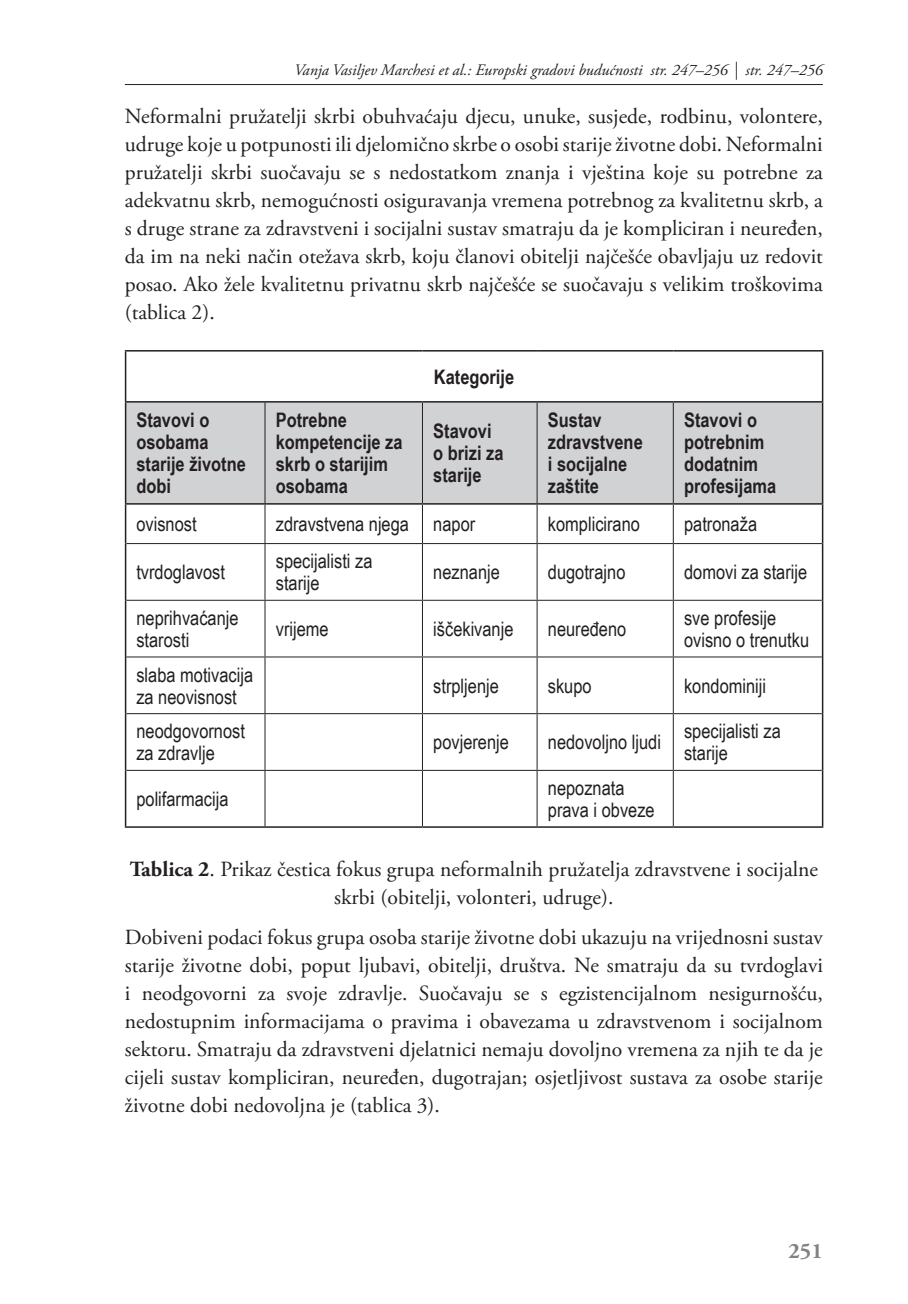
<style>
.page{position:relative;width:908px;height:1304px;background:#fff}
.page>*{position:absolute;margin:0;border:0;box-sizing:border-box;transform-origin:0 0}
.t1{font:700 22px "Adobe Garamond Pro";color:#808285}
.txt{font:21.6px/28px "Adobe Garamond Pro";color:#231f20;text-align:justify}
.tab{font:20px/22px "Arial Narrow";color:#231f20}
.tab-2{font:700 20px/22px "Arial Narrow";color:#231f20}
.t2{font:italic 16px "Adobe Garamond Pro";color:#231f20}
.s1{font-weight:700}
</style>
<div class="page">
<hr style="left:125px;top:84px;width:697px;height:1px;background:#231f20">
<div style="left:126px;top:403px;width:695px;height:100px;background:#d1d2d4"></div>
<hr style="left:264px;top:403px;width:1px;height:100px;background:#231f20">
<hr style="left:422px;top:403px;width:1px;height:100px;background:#231f20">
<hr style="left:536px;top:403px;width:1px;height:100px;background:#231f20">
<hr style="left:672px;top:403px;width:1px;height:100px;background:#231f20">
<hr style="left:264px;top:505px;width:1px;height:38px;background:#231f20">
<hr style="left:422px;top:505px;width:1px;height:38px;background:#231f20">
<hr style="left:536px;top:505px;width:1px;height:38px;background:#231f20">
<hr style="left:672px;top:505px;width:1px;height:38px;background:#231f20">
<hr style="left:126px;top:543px;width:139px;height:1px;background:#231f20">
<hr style="left:265px;top:543px;width:157px;height:1px;background:#231f20">
<hr style="left:264px;top:544px;width:1px;height:56px;background:#231f20">
<hr style="left:422px;top:543px;width:115px;height:1px;background:#231f20">
<hr style="left:422px;top:544px;width:1px;height:56px;background:#231f20">
<hr style="left:537px;top:543px;width:136px;height:1px;background:#231f20">
<hr style="left:536px;top:544px;width:1px;height:56px;background:#231f20">
<hr style="left:673px;top:543px;width:148px;height:1px;background:#231f20">
<hr style="left:672px;top:544px;width:1px;height:56px;background:#231f20">
<hr style="left:126px;top:600px;width:139px;height:1px;background:#231f20">
<hr style="left:265px;top:600px;width:157px;height:1px;background:#231f20">
<hr style="left:264px;top:601px;width:1px;height:55px;background:#231f20">
<hr style="left:422px;top:600px;width:115px;height:1px;background:#231f20">
<hr style="left:422px;top:601px;width:1px;height:55px;background:#231f20">
<hr style="left:537px;top:600px;width:136px;height:1px;background:#231f20">
<hr style="left:536px;top:601px;width:1px;height:55px;background:#231f20">
<hr style="left:673px;top:600px;width:148px;height:1px;background:#231f20">
<hr style="left:672px;top:601px;width:1px;height:55px;background:#231f20">
<hr style="left:126px;top:656px;width:139px;height:1px;background:#231f20">
<hr style="left:265px;top:656px;width:157px;height:1px;background:#231f20">
<hr style="left:264px;top:657px;width:1px;height:56px;background:#231f20">
<hr style="left:422px;top:656px;width:115px;height:1px;background:#231f20">
<hr style="left:422px;top:657px;width:1px;height:56px;background:#231f20">
<hr style="left:537px;top:656px;width:136px;height:1px;background:#231f20">
<hr style="left:536px;top:657px;width:1px;height:56px;background:#231f20">
<hr style="left:673px;top:656px;width:148px;height:1px;background:#231f20">
<hr style="left:672px;top:657px;width:1px;height:56px;background:#231f20">
<hr style="left:126px;top:713px;width:139px;height:1px;background:#231f20">
<hr style="left:265px;top:713px;width:157px;height:1px;background:#231f20">
<hr style="left:264px;top:714px;width:1px;height:56px;background:#231f20">
<hr style="left:422px;top:713px;width:115px;height:1px;background:#231f20">
<hr style="left:422px;top:714px;width:1px;height:56px;background:#231f20">
<hr style="left:537px;top:713px;width:136px;height:1px;background:#231f20">
<hr style="left:536px;top:714px;width:1px;height:56px;background:#231f20">
<hr style="left:673px;top:713px;width:148px;height:1px;background:#231f20">
<hr style="left:672px;top:714px;width:1px;height:56px;background:#231f20">
<hr style="left:126px;top:770px;width:139px;height:1px;background:#231f20">
<hr style="left:265px;top:770px;width:157px;height:1px;background:#231f20">
<hr style="left:264px;top:771px;width:1px;height:55px;background:#231f20">
<hr style="left:422px;top:770px;width:115px;height:1px;background:#231f20">
<hr style="left:422px;top:771px;width:1px;height:55px;background:#231f20">
<hr style="left:537px;top:770px;width:136px;height:1px;background:#231f20">
<hr style="left:536px;top:771px;width:1px;height:55px;background:#231f20">
<hr style="left:673px;top:770px;width:148px;height:1px;background:#231f20">
<hr style="left:672px;top:771px;width:1px;height:55px;background:#231f20">
<hr style="left:125px;top:350px;width:140px;height:2px;background:#231f20">
<hr style="left:125px;top:352px;width:1px;height:49px;background:#231f20">
<hr style="left:265px;top:350px;width:157px;height:2px;background:#231f20">
<hr style="left:422px;top:350px;width:115px;height:2px;background:#231f20">
<hr style="left:537px;top:350px;width:136px;height:2px;background:#231f20">
<hr style="left:673px;top:350px;width:150px;height:2px;background:#231f20">
<hr style="left:821px;top:352px;width:2px;height:49px;background:#231f20">
<hr style="left:125px;top:505px;width:1px;height:39px;background:#231f20">
<hr style="left:821px;top:505px;width:2px;height:39px;background:#231f20">
<hr style="left:125px;top:544px;width:1px;height:56px;background:#231f20">
<hr style="left:821px;top:544px;width:2px;height:56px;background:#231f20">
<hr style="left:125px;top:600px;width:1px;height:57px;background:#231f20">
<hr style="left:821px;top:600px;width:2px;height:57px;background:#231f20">
<hr style="left:125px;top:657px;width:1px;height:57px;background:#231f20">
<hr style="left:821px;top:657px;width:2px;height:57px;background:#231f20">
<hr style="left:125px;top:714px;width:1px;height:56px;background:#231f20">
<hr style="left:821px;top:714px;width:2px;height:56px;background:#231f20">
<hr style="left:125px;top:770px;width:1px;height:56px;background:#231f20">
<hr style="left:821px;top:770px;width:2px;height:56px;background:#231f20">
<hr style="left:125px;top:826px;width:140px;height:2px;background:#231f20">
<hr style="left:265px;top:826px;width:157px;height:2px;background:#231f20">
<hr style="left:422px;top:826px;width:115px;height:2px;background:#231f20">
<hr style="left:537px;top:826px;width:136px;height:2px;background:#231f20">
<hr style="left:673px;top:826px;width:150px;height:2px;background:#231f20">
<hr style="left:125px;top:401px;width:140px;height:2px;background:#231f20">
<hr style="left:125px;top:403px;width:1px;height:100px;background:#231f20">
<hr style="left:265px;top:401px;width:157px;height:2px;background:#231f20">
<hr style="left:422px;top:401px;width:115px;height:2px;background:#231f20">
<hr style="left:537px;top:401px;width:136px;height:2px;background:#231f20">
<hr style="left:673px;top:401px;width:150px;height:2px;background:#231f20">
<hr style="left:821px;top:403px;width:2px;height:100px;background:#231f20">
<hr style="left:125px;top:503px;width:140px;height:2px;background:#231f20">
<hr style="left:265px;top:503px;width:157px;height:2px;background:#231f20">
<hr style="left:422px;top:503px;width:115px;height:2px;background:#231f20">
<hr style="left:537px;top:503px;width:136px;height:2px;background:#231f20">
<hr style="left:673px;top:503px;width:150px;height:2px;background:#231f20">
<p class="t2" style="left:294px;top:60px;width:530px">Vanja Vasiljev Marchesi et al.: Europski gradovi budućnosti str. 247–256 str. 247–256</p>
<p class="txt" style="left:125px;top:103px;width:699px">Neformalni pružatelji skrbi obuhvaćaju djecu, unuke, susjede, rodbinu, volontere, udruge koje u potpunosti ili djelomično skrbe o osobi starije životne dobi. Neformalni pružatelji skrbi suočavaju se s nedostatkom znanja i vještina koje su potrebne za adekvatnu skrb, nemogućnosti osiguravanja vremena potrebnog za kvalitetnu skrb, a s druge strane za zdravstveni i socijalni sustav smatraju da je kompliciran i neuređen, da im na neki način otežava skrb, koju članovi obitelji najčešće obavljaju uz redovit posao. Ako žele kvalitetnu privatnu skrb najčešće se suočavaju s velikim troškovima (tablica 2).</p>
<p class="tab-2" style="left:434px;top:365px;width:82px">Kategorije</p>
<p class="tab-2" style="left:136px;top:408px;width:111px">Stavovi o osobama starije životne dobi</p>
<p class="tab-2" style="left:276px;top:408px;width:128px">Potrebne kompetencije za skrb o starijim osobama</p>
<p class="tab-2" style="left:433px;top:419px;width:72px">Stavovi o brizi za starije</p>
<p class="tab-2" style="left:547px;top:408px;width:96px">Sustav zdravstvene i socijalne zaštite</p>
<p class="tab-2" style="left:683px;top:408px;width:94px">Stavovi o potrebnim dodatnim profesijama</p>
<p class="tab" style="left:136px;top:512px;width:62px">ovisnost</p>
<p class="tab" style="left:276px;top:512px;width:135px">zdravstvena njega</p>
<p class="tab" style="left:433px;top:512px;width:43px">napor</p>
<p class="tab" style="left:547px;top:512px;width:94px">komplicirano</p>
<p class="tab" style="left:683px;top:512px;width:74px">patronaža</p>
<p class="tab" style="left:136px;top:560px;width:90px">tvrdoglavost</p>
<p class="tab" style="left:276px;top:549px;width:98px">specijalisti za starije</p>
<p class="tab" style="left:433px;top:560px;width:68px">neznanje</p>
<p class="tab" style="left:547px;top:560px;width:79px">dugotrajno</p>
<p class="tab" style="left:683px;top:560px;width:125px">domovi za starije</p>
<p class="tab" style="left:136px;top:606px;width:104px">neprihvaćanje starosti</p>
<p class="tab" style="left:276px;top:617px;width:54px">vrijeme</p>
<p class="tab" style="left:433px;top:617px;width:82px">iščekivanje</p>
<p class="tab" style="left:547px;top:617px;width:80px">neuređeno</p>
<p class="tab" style="left:683px;top:606px;width:126px">sve profesije ovisno o trenutku</p>
<p class="tab" style="left:136px;top:663px;width:118px">slaba motivacija za neovisnost</p>
<p class="tab" style="left:433px;top:674px;width:67px">strpljenje</p>
<p class="tab" style="left:547px;top:674px;width:45px">skupo</p>
<p class="tab" style="left:683px;top:674px;width:84px">kondominiji</p>
<p class="tab" style="left:136px;top:719px;width:110px">neodgovornost za zdravlje</p>
<p class="tab" style="left:433px;top:730px;width:77px">povjerenje</p>
<p class="tab" style="left:547px;top:730px;width:115px">nedovoljno ljudi</p>
<p class="tab" style="left:683px;top:719px;width:98px">specijalisti za starije</p>
<p class="tab" style="left:136px;top:787px;width:94px">polifarmacija</p>
<p class="tab" style="left:547px;top:776px;width:108px">nepoznata prava i obveze</p>
<p class="txt" style="left:130px;top:856px;width:689px;text-align:center"><span class="s1">Tablica 2</span>. Prikaz čestica fokus grupa neformalnih pružatelja zdravstvene i socijalne skrbi (obitelji, volonteri, udruge).</p>
<p class="txt" style="left:125px;top:923px;width:699px">Dobiveni podaci fokus grupa osoba starije životne dobi ukazuju na vrijednosni sustav starije životne dobi, poput ljubavi, obitelji, društva. Ne smatraju da su tvrdoglavi i neodgovorni za svoje zdravlje. Suočavaju se s egzistencijalnom nesigurnošću, nedostupnim informacijama o pravima i obavezama u zdravstvenom i socijalnom sektoru. Smatraju da zdravstveni djelatnici nemaju dovoljno vremena za njih te da je cijeli sustav kompliciran, neuređen, dugotrajan; osjetljivost sustava za osobe starije životne dobi nedovoljna je (tablica 3).</p>
<p class="t1" style="left:788px;top:1238px;width:36px">251</p>
</div>
